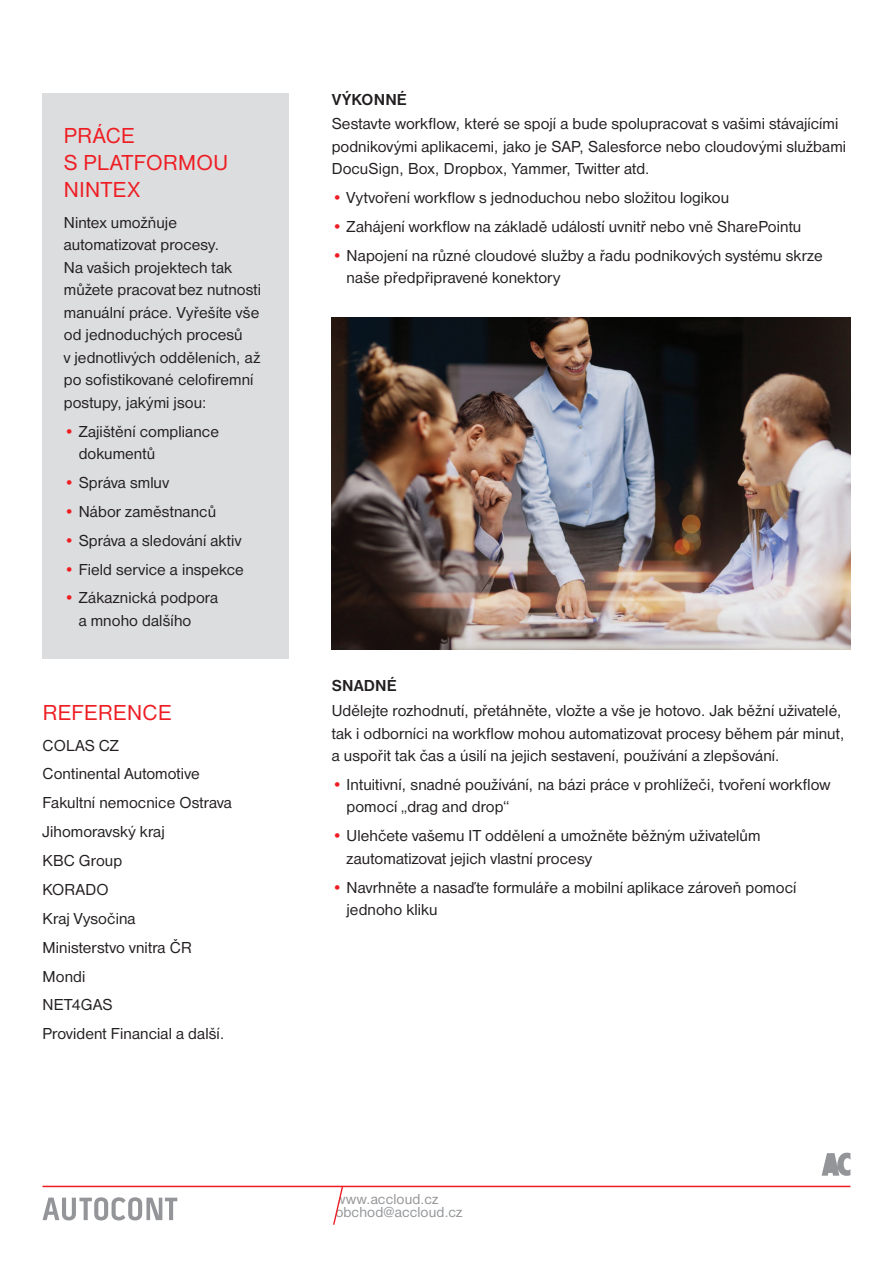
<style>
.page{position:relative;width:893px;height:1263px;background:#fff}
.page>*{position:absolute;margin:0;border:0;box-sizing:border-box;transform-origin:0 0}
.t1{font:22.5px/27px "Nimbus Sans DOT";letter-spacing:.02em;color:#ee1d23}
.t2{font:16.5px/22.5px "Nimbus Sans DOT";letter-spacing:.005em;color:#231f20}
.t3{font:700 16.5px "Nimbus Sans DOT";letter-spacing:.01em;color:#231f20}
.t4{font:15px/13.5px "Nimbus Sans DOT";letter-spacing:.01em;color:#939598}
.s1{color:#ee1d23}
</style>
<div class="page">
<svg style="left:43px;top:1197px;width:134px;height:23px"></svg>
<svg style="left:822px;top:1152px;width:28px;height:24px"></svg>
<svg style="left:332px;top:1187px;width:11px;height:38px"></svg>
<hr style="left:43px;top:1186px;width:807px;height:1px;background:#ee1d23">
<div style="left:43px;top:94px;width:246px;height:565px;background:#dcdddf"></div>
<img style="left:332px;top:317px;width:518px;height:332px">
<h1 class="t1" style="left:64px;top:122px;width:72px">PRÁCE<br>S PLATF</h1>
<h1 class="t1" style="left:146px;top:149px;width:84px">ORMOU</h1>
<h1 class="t1" style="left:64px;top:176px;width:77px">NINTEX</h1>
<p class="t2" style="left:64px;top:211px;width:199px">Nintex umožňuje automatizovat procesy.<br>Na vašich projektech tak můžete pracovat bez nutnosti manuální práce. Vyřešíte vše od jednoduchých procesů<br>v jednotlivých odděleních, až po sofistikované celofiremní postupy, jakými jsou:</p>
<p class="t2" style="left:79px;top:420px;width:142px;text-indent:-15px"><span class="s1">•</span> Zajištění compliance dokumentů</p>
<p class="t2" style="left:64px;top:471px;width:107px"><span class="s1">•</span> Správa smluv</p>
<p class="t2" style="left:64px;top:500px;width:154px"><span class="s1">•</span> Nábor zaměstnanců</p>
<p class="t2" style="left:64px;top:529px;width:179px"><span class="s1">•</span> Správa a sledování aktiv</p>
<p class="t2" style="left:64px;top:558px;width:182px"><span class="s1">•</span> Field service a inspekce</p>
<p class="t2" style="left:79px;top:587px;width:141px;text-indent:-15px"><span class="s1">•</span> Zákaznická podpora a mnoho dalšího</p>
<h1 class="t1" style="left:43px;top:699px;width:57px">referen</h1>
<h1 class="t1" style="left:143px;top:699px;width:28px">ce</h1>
<p class="t2" style="left:43px;top:731px;width:191px;line-height:28.8px">COLAS CZ<br>Continental Automotive<br>Fakultní nemocnice Ostrava<br>Jihomoravský kraj<br>KBC</p>
<p class="t2" style="left:43px;top:846px;width:184px;line-height:28.8px;text-indent:36px">Group<br>KORADO<br>Kraj Vysočina<br>Ministerstvo vnitra ČR<br>Mondi<br>NET4GAS<br>Provident Financial a další.</p>
<p class="t3" style="left:332px;top:90px;width:77px">VÝKONNÉ</p>
<p class="t2" style="left:332px;top:113px;width:516px">Sestavte workflow, které se spojí a bude spolupracovat s vašimi stávajícími podnikovými aplikacemi, jako je SAP, Salesforce nebo cloudovými službami<br>DocuSign, Box, Dropbox, Yammer, Twitter atd.</p>
<p class="t2" style="left:332px;top:187px;width:399px"><span class="s1">•</span> Vytvoření workflow s jednoduchou nebo složitou logikou</p>
<p class="t2" style="left:332px;top:215px;width:471px"><span class="s1">•</span> Zahájení workflow na základě událostí uvnitř nebo vně SharePointu</p>
<p class="t2" style="left:347px;top:244px;width:478px;text-indent:-15px"><span class="s1">•</span> Napojení na různé cloudové služby a řadu podnikových systému skrze naše předpřipravené konektory</p>
<p class="t3" style="left:332px;top:677px;width:67px">SNADNÉ</p>
<p class="t2" style="left:332px;top:699px;width:515px">Udělejte rozhodnutí, přetáhněte, vložte a vše je hotovo. Jak běžní uživatelé, tak i odborníci na workflow mohou automatizovat procesy během pár minut, a uspořit tak čas a úsilí na jejich sestavení, používání a zlepšování.</p>
<p class="t2" style="left:347px;top:773px;width:485px;text-indent:-15px"><span class="s1">•</span> Intuitivní, snadné používání, na bázi práce v prohlížeči, tvoření workflow pomocí „drag and drop“</p>
<p class="t2" style="left:347px;top:825px;width:416px;text-indent:-15px"><span class="s1">•</span> Ulehčete vašemu IT oddělení a umožněte běžným uživatelům zautomatizovat jejich vlastní procesy</p>
<p class="t2" style="left:347px;top:876px;width:451px;text-indent:-15px"><span class="s1">•</span> Navrhněte a nasaďte formuláře a mobilní aplikace zároveň pomocí jednoho kliku</p>
<p class="t4" style="left:335px;top:1192px;width:129px">www.accloud.cz obchod@accloud.cz</p>
</div>
